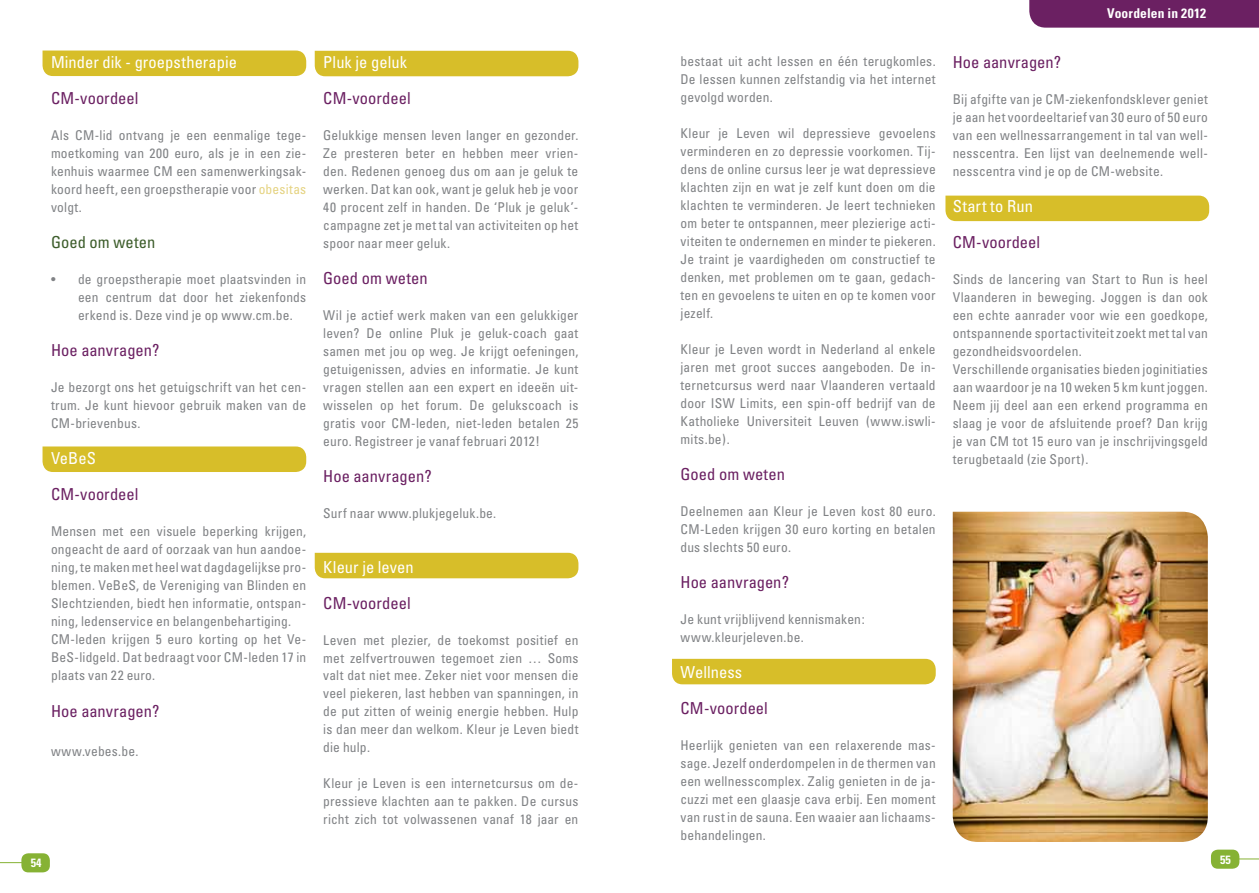
<style>
.page{position:relative;width:1259px;height:893px;background:#fff}
.page>*{position:absolute;margin:0;border:0;box-sizing:border-box;transform-origin:0 0}
.t1{font:condensed 16.5px "Univers";letter-spacing:.005em;color:#6b2062}
.t2{font:condensed 16.5px "Univers";color:#fff}
.t3{font:condensed 16.5px "Univers";letter-spacing:.005em;color:#3d5d2b}
.t4{font:condensed 16.5px "Univers";letter-spacing:.02em;color:#fff}
.t5{font:condensed 13.5px/18px "Univers";letter-spacing:.01em;color:#808285;text-align:justify}
.t6{font:700 condensed 13.5px "Univers";letter-spacing:.01em;color:#fff}
.t7{font:700 condensed 12px "Univers";color:#fff}
.s1{color:#e5d381}
</style>
<div class="page">
<div style="left:20px;top:852px;width:31px;height:22px;background:#86b234;border-radius:9px"></div>
<div style="left:18px;top:850px;width:35px;height:25px;border:3px solid #fff;border-radius:9px"></div>
<svg style="left:0;top:862px;width:22px;height:1px"></svg>
<div style="left:1209px;top:848px;width:32px;height:22px;background:#86b234;border-radius:9px"></div>
<div style="left:1208px;top:847px;width:34px;height:25px;border:3px solid #fff;border-radius:9px"></div>
<svg style="left:1238px;top:859px;width:21px;height:1px"></svg>
<div style="left:43px;top:446px;width:263px;height:26px;background:#d7be29"></div>
<img style="left:952px;top:512px;width:255px;height:330px">
<div style="left:43px;top:51px;width:263px;height:25px;background:#d7be29"></div>
<div style="left:315px;top:51px;width:263px;height:25px;background:#d7be29"></div>
<div style="left:315px;top:553px;width:263px;height:25px;background:#d7be29"></div>
<div style="left:672px;top:659px;width:263px;height:25px;background:#d7be29"></div>
<div style="left:945px;top:196px;width:264px;height:25px;background:#d7be29"></div>
<div style="left:1029px;top:0;width:230px;height:28px;background:#6b2062"></div>
<p class="t2" style="left:51px;top:52px;width:187px">Minder dik - groepstherapie</p>
<p class="t1" style="left:51px;top:88px;width:89px">CM-voordeel</p>
<p class="t5" style="left:51px;top:126px;width:257px">Als CM-lid ontvang je een eenmalige tege&shy;moetkoming van 200 euro, als je in een zie&shy;kenhuis waarmee CM een samenwerkingsak&shy;koord heeft, een groepstherapie voor <span class="s1">obesitas </span>volgt.</p>
<p class="t3" style="left:51px;top:232px;width:106px">Goed om weten</p>
<p class="t5" style="left:78px;top:270px;width:230px;text-indent:-27px">• de groepstherapie moet plaatsvinden in een centrum dat door het ziekenfonds erkend is. Deze vind je op www.cm.be.</p>
<p class="t1" style="left:51px;top:340px;width:110px">Hoe aanvragen?</p>
<p class="t5" style="left:51px;top:378px;width:257px">Je bezorgt ons het getuigschrift van het cen&shy;trum. Je kunt hievoor gebruik maken van de CM-brievenbus.</p>
<p class="t2" style="left:51px;top:448px;width:46px">VeBeS</p>
<p class="t1" style="left:51px;top:484px;width:89px">CM-voordeel</p>
<p class="t5" style="left:51px;top:522px;width:257px;text-align:left">Mensen met een visuele beperking krijgen, ongeacht de aard of oorzaak van hun aandoe&shy;ning, te maken met heel wat dagdagelijkse pro&shy;blemen. VeBeS, de Vereniging van Blinden en Slechtzienden, biedt hen informatie, ontspan&shy;ning, ledenservice en belangenbehartiging.<br>CM-leden krijgen 5 euro korting op het Ve-BeS-lidgeld. Dat bedraagt voor CM-leden 17 in plaats van 22 euro.</p>
<p class="t1" style="left:51px;top:700px;width:110px">Hoe aanvragen?</p>
<p class="t5" style="left:51px;top:742px;width:89px">www.vebes.be.</p>
<p class="t2" style="left:323px;top:52px;width:85px">Pluk je geluk</p>
<p class="t1" style="left:323px;top:88px;width:89px">CM-voordeel</p>
<p class="t5" style="left:323px;top:126px;width:257px">Gelukkige mensen leven langer en gezonder.<br>Ze presteren beter en hebben meer vrien&shy;den. Redenen genoeg dus om aan je geluk te werken. Dat kan ook, want je geluk heb je voor 40 procent zelf in handen. De ‘Pluk je geluk’- campagne zet je met tal van activiteiten op het spoor naar meer geluk.</p>
<p class="t1" style="left:323px;top:268px;width:106px">Goed om weten</p>
<p class="t5" style="left:323px;top:306px;width:257px">Wil je actief werk maken van een gelukkiger leven? De online Pluk je geluk-coach gaat samen met jou op weg. Je krijgt oefeningen, getuigenissen, advies en informatie. Je kunt vragen stellen aan een expert en ideeën uit&shy;wisselen op het forum. De gelukscoach is gratis voor CM-leden, niet-leden betalen 25 euro. Registreer je vanaf februari 2012!</p>
<p class="t1" style="left:323px;top:466px;width:110px">Hoe aanvragen?</p>
<p class="t5" style="left:323px;top:504px;width:175px">Surf naar www.plukjegeluk.be.</p>
<p class="t2" style="left:323px;top:556px;width:92px">Kleur je leven</p>
<p class="t1" style="left:323px;top:592px;width:89px">CM-voordeel</p>
<p class="t5" style="left:323px;top:630px;width:257px">Leven met plezier, de toekomst positief en met zelfvertrouwen tegemoet zien … Soms valt dat niet mee. Zeker niet voor mensen die veel piekeren, last hebben van spanningen, in de put zitten of weinig energie hebben. Hulp is dan meer dan welkom. Kleur je Leven biedt die hulp.</p>
<p class="t5" style="left:323px;top:774px;width:257px">Kleur je Leven is een internetcursus om de&shy;pressieve klachten aan te pakken. De cursus richt zich tot volwassenen vanaf 18 jaar en</p>
<p class="t5" style="left:680px;top:52px;width:257px">bestaat uit acht lessen en één terugkomles.<br>De lessen kunnen zelfstandig via het internet gevolgd worden.</p>
<p class="t5" style="left:680px;top:124px;width:257px">Kleur je Leven wil depressieve gevoelens verminderen en zo depressie voorkomen. Tij&shy;dens de online cursus leer je wat depressieve klachten zijn en wat je zelf kunt doen om die klachten te verminderen. Je leert technieken om beter te ontspannen, meer plezierige acti&shy;viteiten te ondernemen en minder te piekeren.<br>Je traint je vaardigheden om constructief te denken, met problemen om te gaan, gedach&shy;ten en gevoelens te uiten en op te komen voor jezelf.</p>
<p class="t5" style="left:680px;top:340px;width:257px">Kleur je Leven wordt in Nederland al enkele jaren met groot succes aangeboden. De in&shy;ternetcursus werd naar Vlaanderen vertaald door ISW Limits, een spin-off bedrijf van de Katholieke Universiteit Leuven (www.iswli&shy;mits.be).</p>
<p class="t1" style="left:680px;top:464px;width:106px">Goed om weten</p>
<p class="t5" style="left:680px;top:502px;width:257px">Deelnemen aan Kleur je Leven kost 80 euro.<br>CM-Leden krijgen 30 euro korting en betalen dus slechts 50 euro.</p>
<p class="t1" style="left:680px;top:572px;width:110px">Hoe aanvragen?</p>
<p class="t5" style="left:680px;top:610px;width:186px">Je kunt vrijblijvend kennismaken: www.kleurjeleven.be.</p>
<p class="t2" style="left:680px;top:662px;width:63px">Wellness</p>
<p class="t1" style="left:680px;top:698px;width:89px">CM-voordeel</p>
<p class="t5" style="left:680px;top:736px;width:257px">Heerlijk genieten van een relaxerende mas&shy;sage. Jezelf onderdompelen in de thermen van een wellnesscomplex. Zalig genieten in de ja&shy;cuzzi met een glaasje cava erbij. Een moment van rust in de sauna. Een waaier aan lichaams&shy;behandelingen.</p>
<p class="t6" style="left:1107px;top:5px;width:100px">Voordelen in 2012</p>
<p class="t1" style="left:952px;top:52px;width:110px">Hoe aanvragen?</p>
<p class="t5" style="left:952px;top:90px;width:257px">Bij afgifte van je CM-ziekenfondsklever geniet je aan het voordeeltarief van 30 euro of 50 euro van een wellnessarrangement in tal van well&shy;nesscentra. Een lijst van deelnemende well&shy;nesscentra vind je op de CM-website.</p>
<p class="t4" style="left:952px;top:196px;width:82px">Start to Run</p>
<p class="t1" style="left:952px;top:232px;width:89px">CM-voordeel</p>
<p class="t5" style="left:952px;top:270px;width:257px;text-align:left">Sinds de lancering van Start to Run is heel Vlaanderen in beweging. Joggen is dan ook een echte aanrader voor wie een goedkope, ontspannende sportactiviteit zoekt met tal van gezondheidsvoordelen.<br>Verschillende organisaties bieden joginitiaties aan waardoor je na 10 weken 5 km kunt joggen.<br>Neem jij deel aan een erkend programma en slaag je voor de afsluitende proef? Dan krijg je van CM tot 15 euro van je inschrijvingsgeld terugbetaald (zie Sport).</p>
<p class="t7" style="left:31px;top:855px;width:12px">54</p>
<p class="t7" style="left:1220px;top:852px;width:12px">55</p>
</div>
